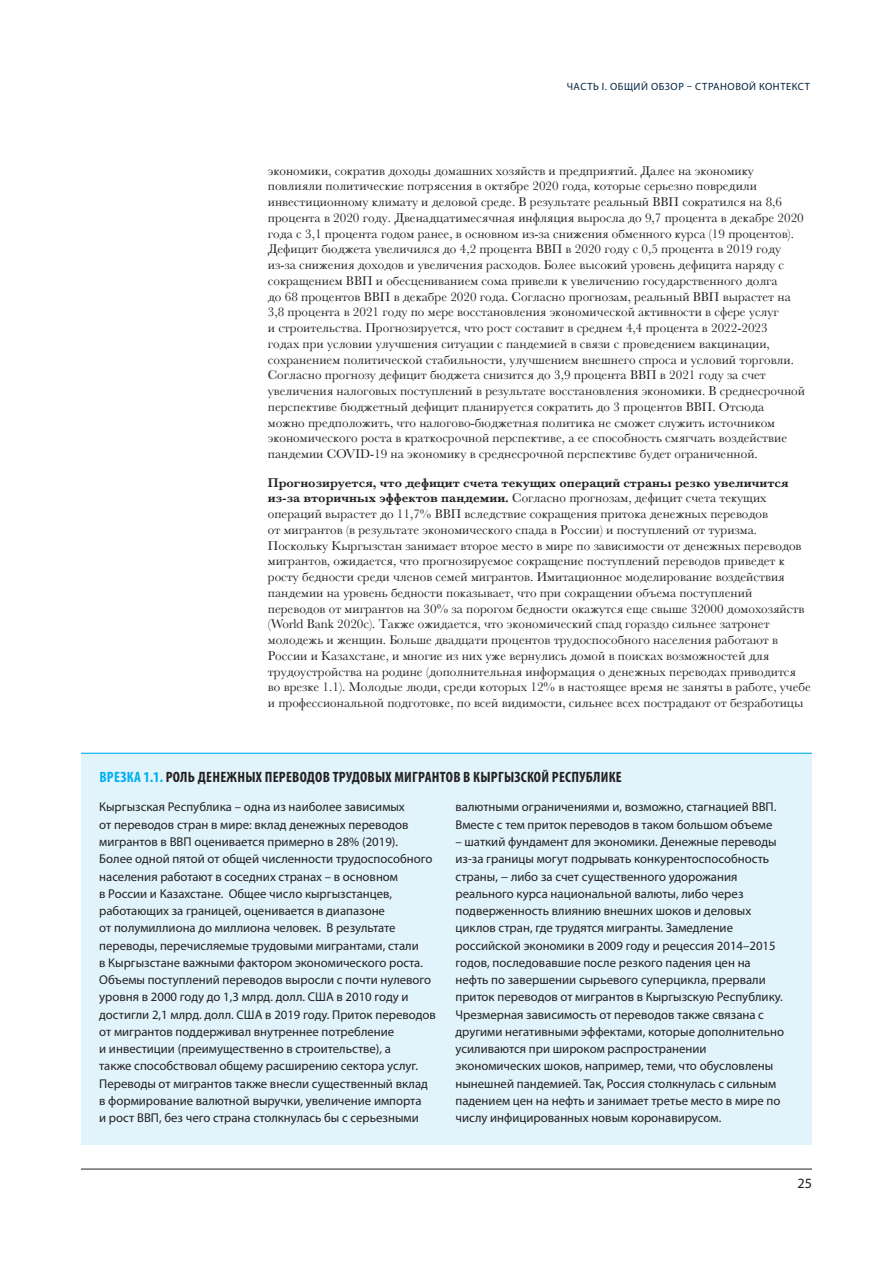
<style>
.page{position:relative;width:893px;height:1263px;background:#fff}
.page>*{position:absolute;margin:0;border:0;box-sizing:border-box;transform-origin:0 0}
.Box_Title{font:700 condensed 15px "Myriad Pro";letter-spacing:.02em;color:#231f20}
.t1{font:14.25px "Myriad Pro";color:#231f20}
.Body{font:13.2px/15.8px "Baskerville";color:#231f20}
.Box_Body{font:12.75px/17.2px "Myriad Pro";color:#231f20}
.Ref__pages_Title_sec{font:10.5px "Myriad Pro";letter-spacing:.05em;color:#002340}
.s1{font-weight:600}
.s2{color:#00aeef}
</style>
<div class="page">
<hr style="left:81px;top:1169px;width:731px;height:1px;background:#231f20">
<div style="left:81px;top:754px;width:731px;height:390px;background:#e1f4fc"></div>
<hr style="left:81px;top:753px;width:731px;height:1px;background:#00aeef">
<p class="Ref__pages_Title_sec" style="left:567px;top:80px;width:245px">ЧАСТЬ I. ОБЩИЙ ОБЗОР – СТРАНОВОЙ КОНТЕКСТ</p>
<p class="Body" style="left:268px;top:163px;width:539px">экономики, сократив доходы домашних хозяйств и предприятий. Далее на экономику повлияли политические потрясения в октябре 2020 года, которые серьезно повредили инвестиционному климату и деловой среде. В результате реальный ВВП сократился на 8,6 процента в 2020 году. Двенадцатимесячная инфляция выросла до 9,7 процента в декабре 2020 года с 3,1 процента годом ранее, в основном из-за снижения обменного курса (19 процентов).<br>Дефицит бюджета увеличился до 4,2 процента ВВП в 2020 году с 0,5 процента в 2019 году из-за снижения доходов и увеличения расходов. Более высокий уровень дефицита наряду с сокращением ВВП и обесцениванием сома привели к увеличению государственного долга<br>до 68 процентов ВВП в декабре 2020 года. Согласно прогнозам, реальный ВВП вырастет на 3,8 процента в 2021 году по мере восстановления экономической активности в сфере услуг<br>и строительства. Прогнозируется, что рост составит в среднем 4,4 процента в 2022-2023<br>годах при условии улучшения ситуации с пандемией в связи с проведением вакцинации, сохранением политической стабильности, улучшением внешнего спроса и условий торговли.<br>Согласно прогнозу дефицит бюджета снизится до 3,9 процента ВВП в 2021 году за счет увеличения налоговых поступлений в результате восстановления экономики. В среднесрочной перспективе бюджетный дефицит планируется сократить до 3 процентов ВВП. Отсюда<br>можно предположить, что налогово-бюджетная политика не сможет служить источником экономического роста в краткосрочной перспективе, а ее способность смягчать воздействие пандемии COVID-19 на экономику в среднесрочной перспективе будет ограниченной.</p>
<p class="Body" style="left:268px;top:475px;width:544px"><span class="s1">Прогнозируется, что дефицит счета текущих операций страны резко увеличится из-за вторичных эффектов пандемии.</span> Согласно прогнозам, дефицит счета текущих операций вырастет до 11,7% ВВП вследствие сокращения притока денежных переводов<br>от мигрантов (в результате экономического спада в России) и поступлений от туризма.<br>Поскольку Кыргызстан занимает второе место в мире по зависимости от денежных переводов мигрантов, ожидается, что прогнозируемое сокращение поступлений переводов приведет к росту бедности среди членов семей мигрантов. Имитационное моделирование воздействия пандемии на уровень бедности показывает, что при сокращении объема поступлений переводов от мигрантов на 30% за порогом бедности окажутся еще свыше 32000 домохозяйств (World Bank 2020c). Также ожидается, что экономический спад гораздо сильнее затронет молодежь и женщин. Больше двадцати процентов трудоспособного населения работают в России и Казахстане, и многие из них уже вернулись домой в поисках возможностей для трудоустройства на родине (дополнительная информация о денежных переводах приводится во врезке 1.1). Молодые люди, среди которых 12% в настоящее время не заняты в работе, учебе и профессиональной подготовке, по всей видимости, сильнее всех пострадают от безработицы</p>
<p class="Box_Title" style="left:99px;top:768px;width:524px"><span class="s2">ВРЕЗКА 1.1.</span> РОЛЬ ДЕНЕЖНЫХ ПЕРЕВОДОВ ТРУДОВЫХ МИГРАНТОВ В КЫРГЫЗСКОЙ РЕСПУБЛИКЕ</p>
<p class="Box_Body" style="left:99px;top:798px;width:338px">Кыргызская Республика – одна из наиболее зависимых<br>от переводов стран в мире: вклад денежных переводов мигрантов в ВВП оценивается примерно в 28% (2019).<br>Более одной пятой от общей численности трудоспособного населения работают в соседних странах – в основном<br>в России и Казахстане. Общее число кыргызстанцев, работающих за границей, оценивается в диапазоне<br>от полумиллиона до миллиона человек. В результате переводы, перечисляемые трудовыми мигрантами, стали<br>в Кыргызстане важными фактором экономического роста.<br>Объемы поступлений переводов выросли с почти нулевого уровня в 2000 году до 1,3 млрд. долл. США в 2010 году и достигли 2,1 млрд. долл. США в 2019 году. Приток переводов от мигрантов поддерживал внутреннее потребление<br>и инвестиции (преимущественно в строительстве), а<br>также способствовал общему расширению сектора услуг.<br>Переводы от мигрантов также внесли существенный вклад в формирование валютной выручки, увеличение импорта<br>и рост ВВП, без чего страна столкнулась бы с серьезными</p>
<p class="Box_Body" style="left:455px;top:798px;width:322px">валютными ограничениями и, возможно, стагнацией ВВП.<br>Вместе с тем приток переводов в таком большом объеме</p>
<p class="Box_Body" style="left:455px;top:833px;width:330px">– шаткий фундамент для экономики. Денежные переводы из-за границы могут подрывать конкурентоспособность страны, − либо за счет существенного удорожания реального курса национальной валюты, либо через подверженность влиянию внешних шоков и деловых циклов стран, где трудятся мигранты. Замедление российской экономики в 2009 году и рецессия 2014–2015 годов, последовавшие после резкого падения цен на нефть по завершении сырьевого суперцикла, прервали приток переводов от мигрантов в Кыргызскую Республику.<br>Чрезмерная зависимость от переводов также связана с другими негативными эффектами, которые дополнительно усиливаются при широком распространении экономических шоков, например, теми, что обусловлены нынешней пандемией. Так, Россия столкнулась с сильным падением цен на нефть и занимает третье место в мире по числу инфицированных новым коронавирусом.</p>
<p class="t1" style="left:797px;top:1174px;width:16px">25</p>
</div>
